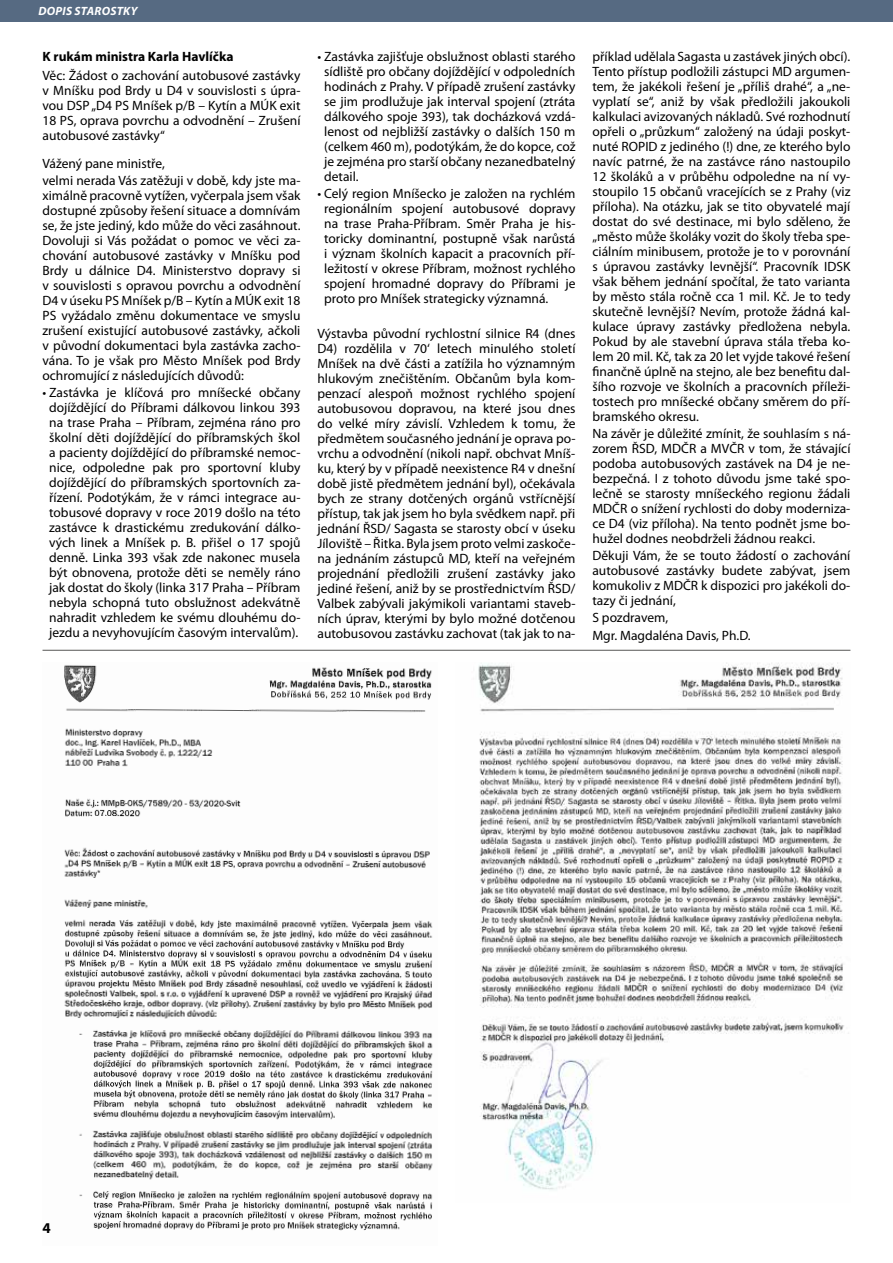
<style>
.page{position:relative;width:893px;height:1263px;background:#fff}
.page>*{position:absolute;margin:0;border:0;box-sizing:border-box;transform-origin:0 0}
.t1{font:700 15px "Myriad Pro";color:#000}
.t2{font:13.5px/15px "Myriad Pro";color:#000;text-align:justify}
.t3{font:700 13.5px "Myriad Pro";color:#000}
.t4{font:italic 700 12px "Myriad Pro";letter-spacing:.02em;color:#fff}
</style>
<div class="page">
<img style="left:64px;top:665px;width:369px;height:566px">
<div style="left:0;top:0;width:893px;height:21px;background:#566a82"></div>
<hr style="left:43px;top:650px;width:807px;height:1px;background:#575756">
<img style="left:478px;top:662px;width:371px;height:528px">
<p class="t4" style="left:38px;top:4px;width:101px">DOPIS STAROSTKY</p>
<p class="t3" style="left:43px;top:49px;width:192px">K rukám ministra Karla Havlíčka</p>
<p class="t2" style="left:43px;top:69px;width:259px">Věc: Žádost o zachování autobusové zastávky v Mníšku pod Brdy u D4 v souvislosti s úpra&shy;vou DSP „D4 PS Mníšek p/B – Kytín a MÚK exit 18 PS, oprava povrchu a odvodnění – Zrušení autobusové zastávky“</p>
<p class="t2" style="left:43px;top:155px;width:259px;line-height:17.1px">Vážený pane ministře,<br>velmi nerada Vás zatěžuji v době, kdy jste ma-</p>
<p class="t2" style="left:43px;top:189px;width:259px">ximálně pracovně vytížen, vyčerpala jsem však dostupné způsoby řešení situace a domnívám se, že jste jediný, kdo může do věci zasáhnout.<br>Dovoluji si Vás požádat o pomoc ve věci za&shy;chování autobusové zastávky v Mníšku pod Brdy u dálnice D4. Ministerstvo dopravy si v souvislosti s opravou povrchu a odvodnění D4 v úseku PS Mníšek p/B – Kytín a MÚK exit 18<br>PS vyžádalo změnu dokumentace ve smyslu zrušení existující autobusové zastávky, ačkoli v původní dokumentaci byla zastávka zacho&shy;vána. To je však pro Město Mníšek pod Brdy ochromující z následujících důvodů:</p>
<p class="t2" style="left:43px;top:386px;width:259px;text-align:center">• Zastávka je klíčová pro mníšecké občany dojíždějící do Příbrami dálkovou linkou 393 na trase Praha – Příbram, zejména ráno pro školní děti dojíždějící do příbramských škol a pacienty dojíždějící do příbramské nemoc&shy;nice, odpoledne pak pro sportovní kluby dojíždějící do příbramských sportovních za&shy;řízení. Podotýkám, že v rámci integrace au&shy;tobusové dopravy v roce 2019 došlo na této zastávce k drastickému zredukování dálko&shy;vých linek a Mníšek p. B. přišel o 17 spojů denně. Linka 393 však zde nakonec musela být obnovena, protože děti se neměly ráno jak dostat do školy (linka 317 Praha – Příbram nebyla schopná tuto obslužnost adekvátně nahradit vzhledem ke svému dlouhému do&shy;jezdu a nevyhovujícím časovým intervalům).</p>
<p class="t2" style="left:324px;top:49px;width:253px;text-indent:-7px">• Zastávka zajišťuje obslužnost oblasti starého sídliště pro občany dojíždějící v odpoledních hodinách z Prahy. V případě zrušení zastávky se jim prodlužuje jak interval spojení (ztráta dálkového spoje 393), tak docházková vzdá&shy;lenost od nejbližší zastávky o dalších 150 m (celkem 460 m), podotýkám, že do kopce, což je zejména pro starší občany nezanedbatelný detail.</p>
<p class="t2" style="left:324px;top:186px;width:253px;text-indent:-7px">• Celý region Mníšecko je založen na rychlém regionálním spojení autobusové dopravy na trase Praha-Příbram. Směr Praha je his&shy;toricky dominantní, postupně však narůstá i význam školních kapacit a pracovních pří&shy;ležitostí v okrese Příbram, možnost rychlého spojení hromadné dopravy do Příbrami je proto pro Mníšek strategicky významná.</p>
<p class="t2" style="left:317px;top:326px;width:259px">Výstavba původní rychlostní silnice R4 (dnes D4) rozdělila v 70‘ letech minulého století Mníšek na dvě části a zatížila ho významným hlukovým znečištěním. Občanům byla kom&shy;penzací alespoň možnost rychlého spojení autobusovou dopravou, na které jsou dnes do velké míry závislí. Vzhledem k tomu, že předmětem současného jednání je oprava po&shy;vrchu a odvodnění (nikoli např. obchvat Mníš&shy;ku, který by v případě neexistence R4 v dnešní době jistě předmětem jednání byl), očekávala bych ze strany dotčených orgánů vstřícnější přístup, tak jak jsem ho byla svědkem např. při jednání ŘSD/ Sagasta se starosty obcí v úseku Jíloviště – Řitka. Byla jsem proto velmi zaskoče&shy;na jednáním zástupců MD, kteří na veřejném projednání předložili zrušení zastávky jako jediné řešení, aniž by se prostřednictvím ŘSD/ Valbek zabývali jakýmikoli variantami staveb&shy;ních úprav, kterými by bylo možné dotčenou autobusovou zastávku zachovat (tak jak to na-</p>
<p class="t2" style="left:592px;top:49px;width:259px">příklad udělala Sagasta u zastávek jiných obcí).<br>Tento přístup podložili zástupci MD argumen&shy;tem, že jakékoli řešení je „příliš drahé“, a „ne&shy;vyplatí se“, aniž by však předložili jakoukoli kalkulaci avizovaných nákladů. Své rozhodnutí opřeli o „průzkum“ založený na údaji poskyt&shy;nuté ROPID z jediného (!) dne, ze kterého bylo navíc patrné, že na zastávce ráno nastoupilo 12 školáků a v průběhu odpoledne na ní vy&shy;stoupilo 15 občanů vracejících se z Prahy (viz příloha). Na otázku, jak se tito obyvatelé mají dostat do své destinace, mi bylo sděleno, že „město může školáky vozit do školy třeba spe&shy;ciálním minibusem, protože je to v porovnání s úpravou zastávky levnější“. Pracovník IDSK však během jednání spočítal, že tato varianta by město stála ročně cca 1 mil. Kč. Je to tedy skutečně levnější? Nevím, protože žádná kal&shy;kulace úpravy zastávky předložena nebyla.<br>Pokud by ale stavební úprava stála třeba ko&shy;lem 20 mil. Kč, tak za 20 let vyjde takové řešení finančně úplně na stejno, ale bez benefitu dal&shy;šího rozvoje ve školních a pracovních příleži&shy;tostech pro mníšecké občany směrem do pří&shy;bramského okresu.</p>
<p class="t2" style="left:592px;top:426px;width:259px">Na závěr je důležité zmínit, že souhlasím s ná&shy;zorem ŘSD, MDČR a MVČR v tom, že stávající podoba autobusových zastávek na D4 je ne&shy;bezpečná. I z tohoto důvodu jsme také spo&shy;lečně se starosty mníšeckého regionu žádali MDČR o snížení rychlosti do doby moderniza&shy;ce D4 (viz příloha). Na tento podnět jsme bo&shy;hužel dodnes neobdrželi žádnou reakci.</p>
<p class="t2" style="left:592px;top:549px;width:259px">Děkuji Vám, že se touto žádostí o zachování autobusové zastávky budete zabývat, jsem komukoliv z MDČR k dispozici pro jakékoli do&shy;tazy či jednání,</p>
<p class="t2" style="left:592px;top:610px;width:160px;line-height:17.1px">S pozdravem,<br>Mgr. Magdaléna Davis, Ph.D.</p>
<p class="t1" style="left:43px;top:1220px;width:10px">4</p>
</div>
